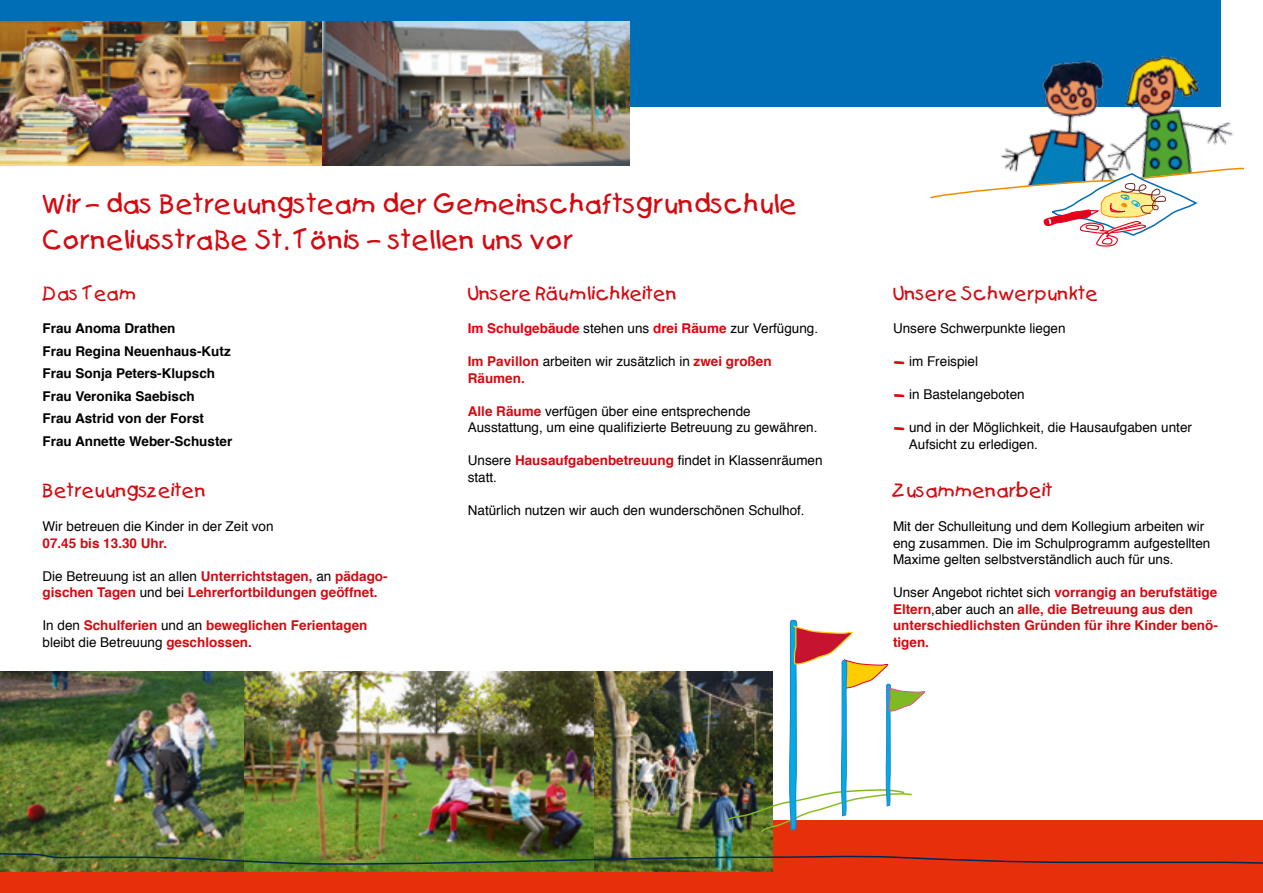
<style>
.page{position:relative;width:1263px;height:893px;background:#fff}
.page>*{position:absolute;margin:0;border:0;box-sizing:border-box;transform-origin:0 0}
.t1{font:40.5px/33px "Kids Plain";color:#d40a11;text-align:justify}
.t2{font:25.2px/35.7px "Kids Plain";letter-spacing:.01em;color:#d40a11}
.t3{font:18px "Kids Plain";letter-spacing:.01em;color:#d40a11}
.t4{font:13.5px/16.5px "Helvetica";color:#000}
.t5{font:700 13.5px/16.5px "Helvetica";color:#d40a11}
.t6{font:700 13.5px/22.5px "Helvetica";color:#000}
.t7{font:700 13.5px "Helvetica";color:#e3000b}
.s1{font-weight:400;color:#000}
.s2{font-weight:700;color:#d40a11}
</style>
<div class="page">
<div style="left:0;top:821px;width:1263px;height:72px;background:#e63009"></div>
<div style="left:0;top:0;width:1220px;height:106px;background:#006eb7"></div>
<img style="left:0;top:21px;width:629px;height:145px">
<img style="left:1136px;top:0;width:97px;height:167px">
<img style="left:966px;top:60px;width:170px;height:107px">
<svg style="left:930px;top:167px;width:314px;height:80px"></svg>
<img style="left:0;top:672px;width:772px;height:200px">
<img style="left:0;top:850px;width:1263px;height:15px">
<img style="left:723px;top:619px;width:203px;height:215px">
<h2 class="t2" style="left:43px;top:187px;width:756px">Wir – das Betreuungsteam der Gemeinschaftsgrundschule<br>Corneliusstraße St. Tönis – stellen uns vor</h2>
<h3 class="t3" style="left:43px;top:282px;width:95px">Das Team</h3>
<p class="t6" style="left:43px;top:317px;width:191px">Frau Anoma Drathen<br>Frau Regina Neuenhaus-Kutz<br>Frau Sonja Peters-Klupsch<br>Frau Veronika Saebisch<br>Frau Astrid von der Forst<br>Frau Annette Weber-Schuster</p>
<h3 class="t3" style="left:43px;top:479px;width:165px">Betreuungszeiten</h3>
<p class="t4" style="left:43px;top:519px;width:233px">Wir betreuen die Kinder in der Zeit von</p>
<p class="t5" style="left:43px;top:535px;width:126px">07.45 bis 13.30 Uhr.</p>
<p class="t5" style="left:43px;top:568px;width:347px"><span class="s1">Die Betreuung ist an allen</span> Unterrichtstagen, <span class="s1">an</span> pädago&shy;gischen Tagen <span class="s1">und bei</span> Lehrerfortbildungen geöffnet.</p>
<p class="t5" style="left:43px;top:617px;width:326px"><span class="s1">In den</span> Schulferien <span class="s1">und an</span> beweglichen Ferientagen <span class="s1">bleibt die Betreuung</span> geschlossen.</p>
<h3 class="t3" style="left:468px;top:283px;width:211px">Unsere Räumlichkeiten</h3>
<p class="t7" style="left:468px;top:318px;width:352px">Im Schulgebäude <span class="s1">stehen uns</span> drei Räume <span class="s1">zur Verfügung.</span></p>
<p class="t5" style="left:468px;top:353px;width:305px">Im Pavillon <span class="s1">arbeiten wir zusätzlich in</span> zwei großen<br>Räumen.</p>
<p class="t4" style="left:468px;top:403px;width:351px"><span class="s2">Alle Räume</span> verfügen über eine entsprechende<br>Ausstattung, um eine qualifizierte Betreuung zu gewähren.</p>
<p class="t4" style="left:468px;top:453px;width:356px">Unsere <span class="s2">Hausaufgabenbetreuung</span> findet in Klassenräumen statt.</p>
<p class="t4" style="left:468px;top:502px;width:338px">Natürlich nutzen wir auch den wunderschönen Schulhof.</p>
<h3 class="t3" style="left:893px;top:283px;width:207px">Unsere Schwerpunkte</h3>
<p class="t4" style="left:893px;top:321px;width:174px">Unsere Schwerpunkte liegen</p>
<p class="t4" style="left:909px;top:354px;width:70px">im Freispiel</p>
<p class="t4" style="left:909px;top:387px;width:117px">in Bastelangeboten</p>
<p class="t4" style="left:909px;top:420px;width:285px">und in der Möglichkeit, die Hausaufgaben unter<br>Aufsicht zu erledigen.</p>
<h3 class="t3" style="left:893px;top:479px;width:162px">Zusammenarbeit</h3>
<p class="t4" style="left:893px;top:519px;width:319px">Mit der Schulleitung und dem Kollegium arbeiten wir eng zusammen. Die im Schulprogramm aufgestellten<br>Maxime gelten selbstverständlich auch für uns.</p>
<p class="t5" style="left:893px;top:584px;width:326px"><span class="s1">Unser Angebot richtet sich</span> vorrangig an berufstätige Eltern<span class="s1">,aber auch an</span> alle, die Betreuung aus den unterschiedlichsten Gründen für ihre Kinder benö&shy;tigen.</p>
<h1 class="t1" style="left:893px;top:344px;width:14px">- - -</h1>
</div>
